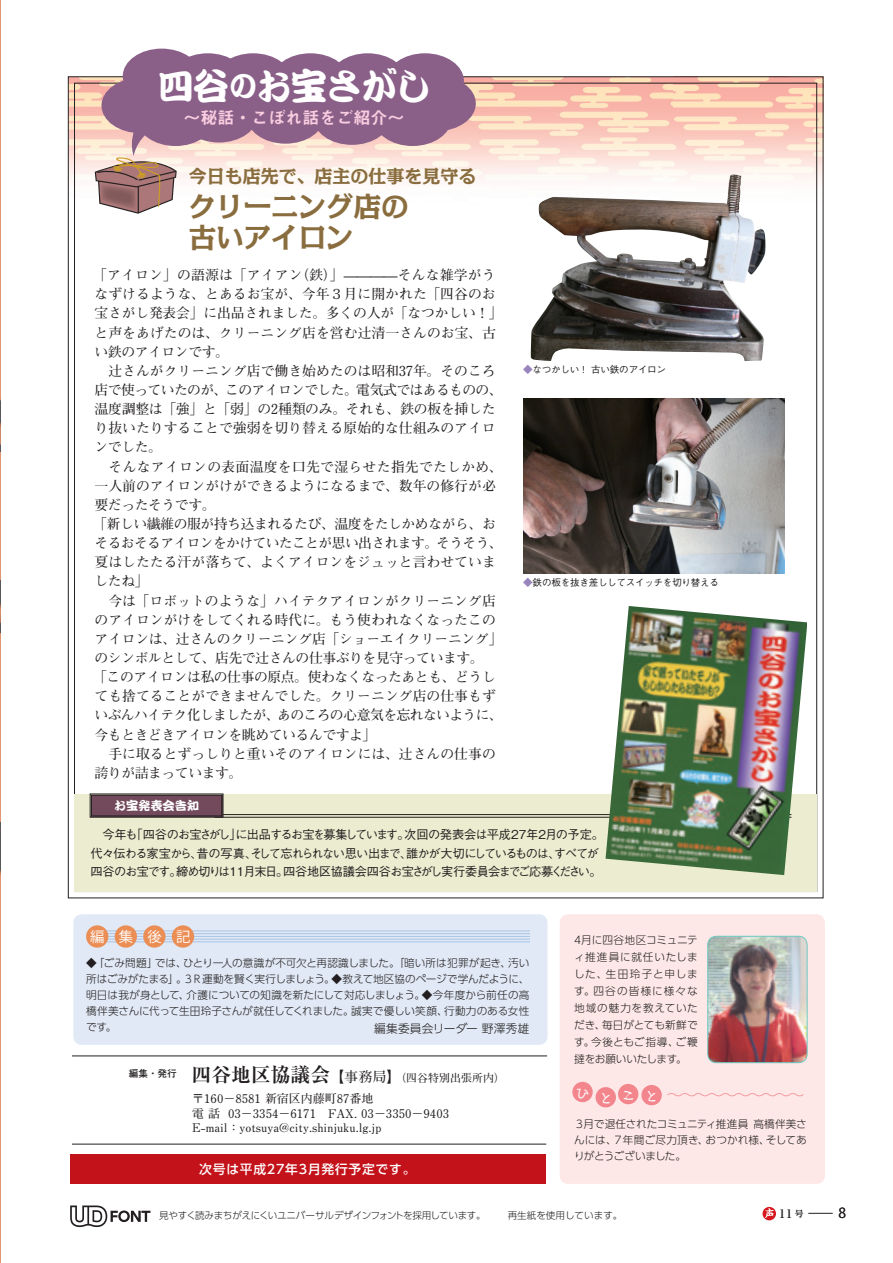
<style>
.page{position:relative;width:893px;height:1263px;background:#fff}
.page>*{position:absolute;margin:0;border:0;box-sizing:border-box;transform-origin:0 0}
.t1{font:37.95px "DF Kan Tei Ryu Std W9";letter-spacing:-.06em;color:#fff}
.t2{font:700 27.6px/30.8px "Kakumin Pro";letter-spacing:-.005em;color:#8a6d3e}
.t3{font:700 18px "Kakumin Pro";letter-spacing:-.005em;color:#8a6d3e}
.t4{font:16.95px "Midashi Go Pro MB31";color:#f9ccdf}
.t5{font:14.4px "Koz Go Pro";color:#fff}
.t6{font:700 13.8px/19.2px "Futo Min A101 Pro";color:#231f20}
.t7{font:13.8px "Koz Go Pro";color:#231f20}
.t8{font:500 12.75px "UD Shin Go Pro";letter-spacing:.06em;color:#fff}
.t9{font:12.75px "Kumoya Std";color:#fff}
.t10{font:12.45px "DF Kan Tei Ryu Std W9";letter-spacing:-.02em;color:#fff}
.t11{font:500 12.15px/18.6px "Gothic BBB Pro";letter-spacing:-.075em;color:#231f20}
.t12{font:700 12px/14.9px "Futo Min A101 Pro";color:#231f20}
.t13{font:300 11.7px "UD Shin Go Pro";letter-spacing:.015em;color:#231f20}
.t14{font:700 11.25px "UD Reimin Pro";color:#231f20}
.t15{font:700 10.95px "Futo Min A101 Pro";color:#231f20}
.t16{font:300 10.65px/17px "UD Shin Go Pro";color:#231f20;text-align:justify}
.t17{font:500 9.6px "Gothic BBB Pro";letter-spacing:-.025em;color:#231f20}
.t18{font:300 9.6px "UD Shin Go Pro";letter-spacing:-.02em;color:#231f20}
.t19{font:300 9.6px "UD Shin Go Pro";color:#231f20}
.s1{font-size:30.3px}
.s2{color:#9884bd}
.s3{font-family:"Ryumin Pro";font-size:19.8px}
.s4{font-size:14.1px}
.s5{font-size:8.85px}
</style>
<div class="page">
<img style="left:70px;top:79px;width:751px;height:133px">
<div style="left:75px;top:794px;width:742px;height:97px;background:#ececd0"></div>
<svg style="left:762px;top:1207px;width:14px;height:13px"></svg>
<svg style="left:764px;top:1208px;width:10px;height:10px"></svg>
<svg style="left:808px;top:1213px;width:25px;height:1px"></svg>
<div style="left:560px;top:914px;width:265px;height:270px;background:#fde8e7;border-radius:9px"></div>
<hr style="left:0;top:0;width:1px;height:1263px;background:#e39574">
<svg style="left:0;top:399px;width:1px;height:477px"></svg>
<div style="left:137px;top:91px;width:77px;height:55px;background:#8a6089;border-radius:50%"></div>
<div style="left:180px;top:87px;width:78px;height:55px;background:#8a6089;border-radius:50%"></div>
<div style="left:247px;top:88px;width:77px;height:56px;background:#8a6089;border-radius:50%"></div>
<div style="left:313px;top:90px;width:78px;height:55px;background:#8a6089;border-radius:50%"></div>
<div style="left:374px;top:91px;width:77px;height:55px;background:#8a6089;border-radius:50%"></div>
<div style="left:398px;top:76px;width:78px;height:55px;background:#8a6089;border-radius:50%"></div>
<div style="left:386px;top:53px;width:78px;height:56px;background:#8a6089;border-radius:50%"></div>
<div style="left:329px;top:53px;width:78px;height:56px;background:#8a6089;border-radius:50%"></div>
<div style="left:271px;top:53px;width:78px;height:56px;background:#8a6089;border-radius:50%"></div>
<div style="left:214px;top:53px;width:78px;height:56px;background:#8a6089;border-radius:50%"></div>
<div style="left:169px;top:53px;width:78px;height:56px;background:#8a6089;border-radius:50%"></div>
<div style="left:123px;top:49px;width:78px;height:55px;background:#8a6089;border-radius:50%"></div>
<div style="left:101px;top:78px;width:78px;height:55px;background:#8a6089;border-radius:50%"></div>
<svg style="left:95px;top:114px;width:82px;height:100px"></svg>
<img style="left:101px;top:184px;width:35px;height:26px">
<hr style="left:215px;top:814px;width:576px;height:1px;background:#231f20">
<hr style="left:215px;top:817px;width:576px;height:1px;background:#231f20">
<svg style="left:667px;top:1093px;width:137px;height:4px"></svg>
<img style="left:531px;top:175px;width:235px;height:186px">
<img style="left:523px;top:398px;width:262px;height:175px">
<div style="left:73px;top:914px;width:474px;height:131px;background:#e1e9f6;border-radius:9px"></div>
<div style="left:71px;top:1154px;width:475px;height:30px;background:#c4121a"></div>
<svg style="left:70px;top:1205px;width:80px;height:22px"></svg>
<hr style="left:97px;top:930px;width:433px;height:1px;background:#a7c3e5">
<hr style="left:97px;top:933px;width:433px;height:1px;background:#a7c3e5">
<hr style="left:97px;top:936px;width:433px;height:1px;background:#a7c3e5">
<hr style="left:97px;top:939px;width:433px;height:1px;background:#a7c3e5">
<hr style="left:97px;top:941px;width:433px;height:1px;background:#a7c3e5">
<div style="left:86px;top:925px;width:22px;height:23px;background:#eb8e56;border-radius:50%"></div>
<div style="left:115px;top:925px;width:22px;height:23px;background:#eb8e56;border-radius:50%"></div>
<div style="left:143px;top:925px;width:23px;height:23px;background:#eb8e56;border-radius:50%"></div>
<div style="left:172px;top:925px;width:22px;height:23px;background:#eb8e56;border-radius:50%"></div>
<hr style="left:73px;top:1056px;width:474px;height:1px;background:#231f20">
<hr style="left:73px;top:1144px;width:473px;height:1px;background:#231f20">
<img style="left:708px;top:936px;width:99px;height:127px">
<div style="left:707px;top:936px;width:101px;height:127px;border:1px solid #6dc8c2;border-radius:9px"></div>
<div style="left:572px;top:1082px;width:21px;height:20px;background:#f3858d;border-radius:50%"></div>
<div style="left:596px;top:1087px;width:20px;height:20px;background:#f3858d;border-radius:50%"></div>
<div style="left:618px;top:1084px;width:20px;height:20px;background:#f3858d;border-radius:50%"></div>
<div style="left:641px;top:1085px;width:21px;height:20px;background:#f3858d;border-radius:50%"></div>
<img style="left:605px;top:606px;width:202px;height:269px">
<svg style="left:90px;top:793px;width:134px;height:25px;background:#6a4a57"></svg>
<h1 class="t1" style="left:158px;top:66px;width:276px">四谷<span class="s1">の</span>お宝さがし</h1>
<p class="t4" style="left:183px;top:104px;width:223px">～秘話・こぼれ話をご紹介～</p>
<h3 class="t3" style="left:189px;top:162px;width:289px">今日も店先で、店主の仕事を見守る</h3>
<h2 class="t2" style="left:189px;top:188px;width:222px">クリーニング店の古いアイロン</h2>
<p class="t6" style="left:93px;top:264px;width:411px">「アイロン」の語源は「アイアン（鉄）」̶̶̶̶そんな雑学がうなずけるような、とあるお宝が、今年３月に開かれた「四谷のお宝さがし発表会」に出品されました。多くの人が「なつかしい！」と声をあげたのは、クリーニング店を営む辻清一さんのお宝、古い鉄のアイロンです。<br>　辻さんがクリーニング店で働き始めたのは昭和37年。そのころ店で使っていたのが、このアイロンでした。電気式ではあるものの、温度調整は「強」と「弱」の2種類のみ。それも、鉄の板を挿したり抜いたりすることで強弱を切り替える原始的な仕組みのアイロンでした。<br>　そんなアイロンの表面温度を口先で湿らせた指先でたしかめ、一人前のアイロンがけができるようになるまで、数年の修行が必要だったそうです。<br>「新しい繊維の服が持ち込まれるたび、温度をたしかめながら、おそるおそるアイロンをかけていたことが思い出されます。そうそう、夏はしたたる汗が落ちて、よくアイロンをジュッと言わせていましたね」<br>　今は「ロボットのような」ハイテクアイロンがクリーニング店のアイロンがけをしてくれる時代に。もう使われなくなったこのアイロンは、辻さんのクリーニング店「ショーエイクリーニング」のシンボルとして、店先で辻さんの仕事ぶりを見守っています。<br>「このアイロンは私の仕事の原点。使わなくなったあとも、どうしても捨てることができませんでした。クリーニング店の仕事もずいぶんハイテク化しましたが、あのころの心意気を忘れないように、今もときどきアイロンを眺めているんですよ」<br>　手に取るとずっしりと重いそのアイロンには、辻さんの仕事の誇りが詰まっています。</p>
<p class="t10" style="left:114px;top:799px;width:87px">お宝発表会告知</p>
<p class="t17" style="left:523px;top:362px;width:145px"><span class="s2">◆</span>なつかしい！ 古い鉄のアイロン</p>
<p class="t17" style="left:523px;top:575px;width:198px"><span class="s2">◆</span> 鉄の板を抜き差ししてスイッチを切り替える</p>
<p class="t11" style="left:90px;top:823px;width:515px">　今年も「四谷のお宝さがし」に出品するお宝を募集しています。次回の発表会は平成27年2月の予定。代々伝わる家宝から、昔の写真、そして忘れられない思い出まで、誰かが大切にしているものは、すべてが四谷のお宝です。締め切りは11月末日。四谷地区協議会四谷お宝さがし実行委員会までご応募ください。</p>
<p class="t5" style="left:90px;top:927px;width:102px">編　集　後　記</p>
<p class="t16" style="left:86px;top:954px;width:445px;line-height:15.9px">◆「ごみ問題」では、ひとり一人の意識が不可欠と再認識しました。「暗い所は犯罪が起き、汚い所はごみがたまる」。３Ｒ運動を賢く実行しましょう。◆教えて地区協のページで学んだように、明日は我が身として、介護についての知識を新たにして対応しましょう。◆今年度から前任の高橋伴美さんに代って生田玲子さんが就任してくれました。誠実で優しい笑顔、行動力のある女性です。</p>
<p class="t13" style="left:374px;top:1019px;width:157px">編集委員会リーダー 野澤秀雄</p>
<p class="t15" style="left:129px;top:1069px;width:378px"><sup>編集・発行</sup> <span class="s3">四谷地区協議会</span><span class="s4">【事務局】</span>（四谷特別出張所内）</p>
<p class="t16" style="left:574px;top:931px;width:125px">4月に四谷地区コミュニティ推進員に就任いたしました、生田玲子と申します。四谷の皆様に様々な地域の魅力を教えていただき、毎日がとても新鮮です。今後ともご指導、ご鞭撻をお願いいたします。</p>
<p class="t12" style="left:192px;top:1089px;width:258px">〒160－8581 新宿区内藤町87番地<br>電 話 03－3354－6171　FAX. 03－3350－9403<br>E-mail：yotsuya@city.shinjuku.lg.jp</p>
<p class="t9" style="left:576px;top:1086px;width:83px">ひとこと</p>
<p class="t16" style="left:574px;top:1116px;width:234px;line-height:15.9px">３月で退任されたコミュニティ推進員 高橋伴美さんには、７年間ご尽力頂き、おつかれ様、そしてありがとうございました。</p>
<p class="t8" style="left:199px;top:1159px;width:218px">次号は平成27年3月発行予定です。</p>
<p class="t18" style="left:159px;top:1208px;width:328px">見やすく読みまちがえにくいユニバーサルデザインフォントを採用しています。</p>
<p class="t19" style="left:508px;top:1208px;width:116px">再生紙を使用しています。</p>
<p class="t7" style="left:839px;top:1204px;width:9px">8</p>
<p class="t14" style="left:779px;top:1204px;width:26px">11 <span class="s5">号</span></p>
</div>
